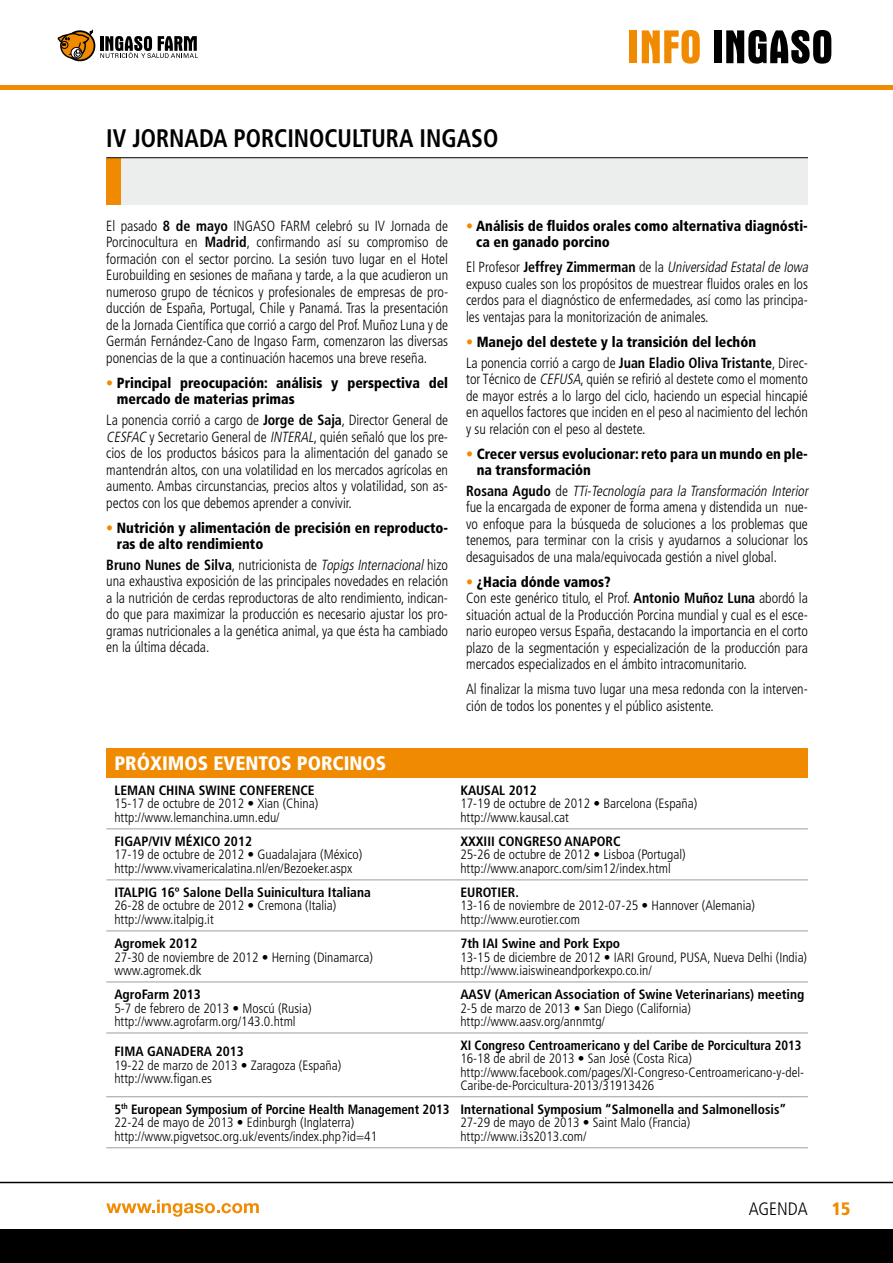
<style>
.page{position:relative;width:893px;height:1263px;background:#fff}
.page>*{position:absolute;margin:0;border:0;box-sizing:border-box;transform-origin:0 0}
.t1{font:700 condensed 25.35px "Frutiger";color:#000;scale:.93 1}
.t2{font:900 condensed 19.5px "Frutiger";color:#fff}
.t3{font:300 condensed 18px "Frutiger";color:#000}
.t4{font:900 condensed 18px "Frutiger";color:#f08a00}
.t5{font:300 condensed 14.7px/16.5px "Frutiger";color:#000;text-align:justify;scale:.95 1}
.t6{font:900 condensed 14.7px/16.5px "Frutiger";color:#000;scale:.95 1}
.t7{font:300 condensed 13.5px/13.5px "Frutiger";color:#000}
.t8{font:700 condensed 13.5px "Frutiger";color:#000}
.t9{font:700 condensed 13.5px "Frutiger";color:#000;scale:.95 1}
.s1{font-weight:700}
.s2{color:#f08a00}
.s3{font-style:italic}
.s4{font-weight:300}
.s5{font-weight:900;color:#f08a00}
.s6{font-weight:900}
</style>
<div class="page">
<hr style="left:0;top:85px;width:893px;height:4px;background:#f08a00">
<svg style="left:58px;top:30px;width:140px;height:32px"></svg>
<div style="left:630px;top:30px;width:7px;height:33px;background:#f08a00"></div>
<svg style="left:642px;top:30px;width:58px;height:34px"></svg>
<div style="left:714px;top:30px;width:8px;height:33px;background:#000"></div>
<svg style="left:726px;top:30px;width:105px;height:34px"></svg>
<div style="left:0;top:1229px;width:893px;height:34px;background:#000"></div>
<hr style="left:0;top:1182px;width:893px;height:1px;background:#000">
<svg style="left:106px;top:1200px;width:153px;height:17px"></svg>
<div style="left:106px;top:158px;width:702px;height:47px;background:#eceded"></div>
<div style="left:106px;top:158px;width:15px;height:47px;background:#f08a00"></div>
<hr style="left:106px;top:157px;width:702px;height:1px;background:#000">
<div style="left:106px;top:748px;width:702px;height:30px;background:#f08a00"></div>
<hr style="left:106px;top:828px;width:346px;height:1px;background:#9c9e9f">
<hr style="left:452px;top:828px;width:356px;height:1px;background:#9c9e9f">
<hr style="left:106px;top:879px;width:346px;height:1px;background:#9c9e9f">
<hr style="left:452px;top:879px;width:356px;height:1px;background:#9c9e9f">
<hr style="left:106px;top:930px;width:346px;height:1px;background:#9c9e9f">
<hr style="left:452px;top:930px;width:356px;height:1px;background:#9c9e9f">
<hr style="left:106px;top:981px;width:346px;height:1px;background:#9c9e9f">
<hr style="left:452px;top:981px;width:356px;height:1px;background:#9c9e9f">
<hr style="left:106px;top:1032px;width:346px;height:1px;background:#9c9e9f">
<hr style="left:452px;top:1032px;width:356px;height:1px;background:#9c9e9f">
<hr style="left:106px;top:1096px;width:346px;height:1px;background:#9c9e9f">
<hr style="left:452px;top:1096px;width:356px;height:1px;background:#9c9e9f">
<hr style="left:106px;top:1147px;width:346px;height:1px;background:#9c9e9f">
<hr style="left:452px;top:1147px;width:356px;height:1px;background:#9c9e9f">
<h1 class="t1" style="left:106px;top:123px;width:423px">IV JORNADA PORCINOCULTURA INGASO</h1>
<p class="t5" style="left:106px;top:218px;width:361px">El pasado <span class="s1">8 de mayo</span> INGASO FARM celebró su IV Jornada de Porcinocultura en <span class="s1">Madrid</span>, confirmando así su compromiso de formación con el sector porcino. La sesión tuvo lugar en el Hotel Eurobuilding en sesiones de mañana y tarde, a la que acudieron un numeroso grupo de técnicos y profesionales de empresas de pro&shy;ducción de España, Portugal, Chile y Panamá. Tras la presentación de la Jornada Científica que corrió a cargo del Prof. Muñoz Luna y de Germán Fernández-Cano de Ingaso Farm, comenzaron las diversas ponencias de la que a continuación hacemos una breve reseña.</p>
<p class="t6" style="left:117px;top:374px;width:350px;text-indent:-11px"><span class="s2">•</span> Principal preocupación: análisis y perspectiva del mercado de materias primas</p>
<p class="t5" style="left:106px;top:412px;width:361px">La ponencia corrió a cargo de <span class="s1">Jorge de Saja</span>, Director General de <span class="s3">CESFAC</span> y Secretario General de <span class="s3">INTERAL</span>, quién señaló que los pre&shy;cios de los productos básicos para la alimentación del ganado se mantendrán altos, con una volatilidad en los mercados agrícolas en aumento. Ambas circunstancias, precios altos y volatilidad, son as&shy;pectos con los que debemos aprender a convivir.</p>
<p class="t6" style="left:117px;top:519px;width:350px;text-indent:-11px"><span class="s2">•</span> Nutrición y alimentación de precisión en reproducto&shy;ras de alto rendimiento</p>
<p class="t5" style="left:106px;top:557px;width:361px"><span class="s1">Bruno Nunes de Silva</span>, nutricionista de <span class="s3">TopigsInternacional</span>hizo una exhaustiva exposición de las principales novedades en relación a la nutrición de cerdas reproductoras de alto rendimiento, indican&shy;do que para maximizar la producción es necesario ajustar los pro&shy;gramas nutricionales a la genética animal, ya que ésta ha cambiado en la última década.</p>
<p class="t6" style="left:476px;top:217px;width:351px;text-indent:-10px"><span class="s2">•</span> Análisis de fluidos orales como alternativa diagnósti&shy;ca en ganado porcino</p>
<p class="t5" style="left:466px;top:259px;width:364px;text-align:left">El Profesor <span class="s1">Jeffrey Zimmerman</span> de la <span class="s3">Universidad Estatalde Iowa </span>expuso cuales son los propósitos de muestrear fluidos orales en los cerdos para el diagnóstico de enfermedades, así como las principa&shy;les ventajas para la monitorización de animales.</p>
<p class="t6" style="left:466px;top:331px;width:361px;line-height:20.7px"><span class="s2">•</span> Manejo del destete y la transición del lechón<br><span class="s4">La ponencia corrió a cargo de</span> <span class="s1">Juan Eladio Oliva Tristante</span><span class="s4">, Direc-</span></p>
<p class="t5" style="left:466px;top:371px;width:361px">tor Técnico de <span class="s3">CEFUSA</span>, quién se refirió al destete como el momento de mayor estrés a lo largo del ciclo, haciendo un especial hincapié en aquellos factores que inciden en el peso al nacimiento del lechón y su relación con el peso al destete.</p>
<p class="t6" style="left:477px;top:445px;width:350px;text-indent:-11px"><span class="s2">•</span> Crecer versus evolucionar: reto para un mundo en ple&shy;na transformación</p>
<p class="t5" style="left:466px;top:483px;width:364px;text-align:left"><span class="s1">R o s a n a A g u d o</span> d e <span class="s3">TTi-Tecnología para la Transformación Interior </span>fue la encargada de exponer de forma amena y distendida un nue&shy;vo enfoque para la búsqueda de soluciones a los problemas que tenemos, para terminar con la crisis y ayudarnos a solucionar los desaguisados de una mala/equivocada gestión a nivel global.</p>
<p class="t5" style="left:466px;top:574px;width:361px;text-align:left"><span class="s5">•</span> <span class="s6">¿Hacia dónde vamos?<br></span>Con este genérico titulo, el Prof. <span class="s1">Antonio Muñoz Luna</span> abordó la situación actual de la Producción Porcina mundial y cual es el esce&shy;nario europeo versus España, destacando la importancia en el corto plazo de la segmentación y especialización de la producción para mercados especializados en el ámbito intracomunitario.</p>
<p class="t5" style="left:466px;top:681px;width:361px">Al finalizar la misma tuvo lugar una mesa redonda con la interven&shy;ción de todos los ponentes y el público asistente.</p>
<h2 class="t2" style="left:114px;top:752px;width:273px">PRÓXIMOS EVENTOS PORCINOS</h2>
<p class="t8" style="left:114px;top:782px;width:16px">Leman</p>
<p class="t8" style="left:159px;top:782px;width:16px">China</p>
<p class="t8" style="left:199px;top:782px;width:25px">Swine</p>
<p class="t8" style="left:239px;top:782px;width:16px">Conference</p>
<p class="t7" style="left:114px;top:797px;width:205px">15-17 de octubre de 2012 • Xian (China) http://www.lemanchina.umn.edu/</p>
<p class="t8" style="left:114px;top:833px;width:94px">FIGAP/VIV México</p>
<p class="t8" style="left:224px;top:833px;width:30px">2012</p>
<p class="t7" style="left:114px;top:848px;width:249px">17-19 de octubre de 2012 • Guadalajara (México) http://www.vivamericalatina.nl/en/Bezoeker.aspx</p>
<p class="t8" style="left:114px;top:884px;width:258px">ITALPIG 16º Salone Della Suinicultura Italiana</p>
<p class="t7" style="left:114px;top:899px;width:224px">26-28 de octubre de 2012 • Cremona (Italia) http://www.italpig.it</p>
<p class="t8" style="left:114px;top:935px;width:84px">Agromek 2012</p>
<p class="t7" style="left:114px;top:950px;width:260px">27-30 de noviembre de 2012 • Herning (Dinamarca) www.agromek.dk</p>
<p class="t8" style="left:114px;top:986px;width:88px">AgroFarm 2013</p>
<p class="t7" style="left:114px;top:1001px;width:199px">5-7 de febrero de 2013 • Moscú (Rusia) http://www.agrofarm.org/143.0.html</p>
<p class="t8" style="left:114px;top:1044px;width:131px">FIMA GANADERA 2013</p>
<p class="t7" style="left:114px;top:1059px;width:228px">19-22 de marzo de 2013 • Zaragoza (España) http://www.figan.es</p>
<p class="t8" style="left:460px;top:782px;width:78px">KAUSAL 2012</p>
<p class="t7" style="left:460px;top:797px;width:239px">17-19 de octubre de 2012 • Barcelona (España) http://www.kausal.cat</p>
<p class="t8" style="left:460px;top:833px;width:55px">XXXIII Congreso</p>
<p class="t8" style="left:565px;top:833px;width:17px">Anaporc</p>
<p class="t7" style="left:460px;top:848px;width:227px">25-26 de octubre de 2012 • Lisboa (Portugal) http://www.anaporc.com/sim12/index.html</p>
<p class="t8" style="left:460px;top:884px;width:60px">EUROTIER.</p>
<p class="t7" style="left:460px;top:899px;width:296px">13-16 de noviembre de 2012-07-25 • Hannover (Alemania) http://www.eurotier.com</p>
<p class="t8" style="left:460px;top:935px;width:161px">7th IAI Swine and Pork Expo</p>
<p class="t7" style="left:460px;top:950px;width:348px">13-15 de diciembre de 2012 • IARI Ground, PUSA, Nueva Delhi (India) http://www.iaiswineandporkexpo.co.in/</p>
<p class="t8" style="left:460px;top:986px;width:345px">AASV (American Association of Swine Veterinarians) meeting</p>
<p class="t7" style="left:460px;top:1001px;width:232px">2-5 de marzo de 2013 • San Diego (California) http://www.aasv.org/annmtg/</p>
<p class="t9" style="left:460px;top:1037px;width:360px">XI Congreso Centroamericano y del Caribe de Porcicultura 2013</p>
<p class="t7" style="left:460px;top:1052px;width:345px">16-18 de abril de 2013 • San José (Costa Rica) http://www.facebook.com/pages/XI-Congreso-Centroamericano-y-del-<br>Caribe-de-Porcicultura-2013/31913426</p>
<p class="t7" style="left:114px;top:1102px;width:337px"><span class="s1">5</span><sup>th</sup> <span class="s1">European Symposium of Porcine Health Management 2013<br></span>22-24 de mayo de 2013 • Edinburgh (Inglaterra) http://www.pigvetsoc.org.uk/events/index.php?id=41</p>
<p class="t8" style="left:460px;top:1101px;width:328px">International Symposium “Salmonella and Salmonellosis”</p>
<p class="t7" style="left:460px;top:1116px;width:232px">27-29 de mayo de 2013 • Saint Malo (Francia) http://www.i3s2013.com/</p>
<p class="t3" style="left:749px;top:1199px;width:61px">AGENDA</p>
<p class="t4" style="left:832px;top:1198px;width:20px">15</p>
</div>
